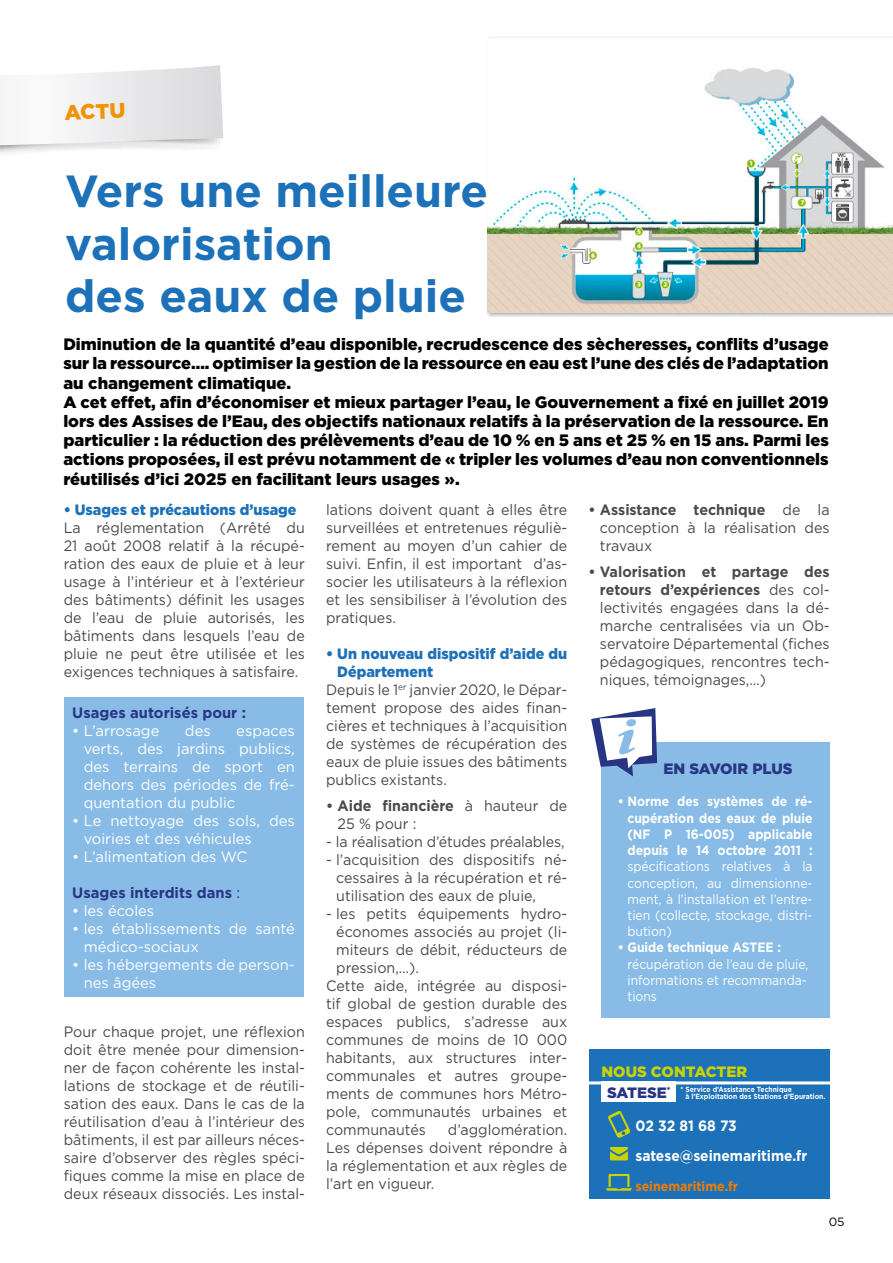
<style>
.page{position:relative;width:893px;height:1263px;background:#fff}
.page>*{position:absolute;margin:0;border:0;box-sizing:border-box;transform-origin:0 0}
.t1{font:700 45px/52.5px "Gotham";color:#1d71b8}
.t2{font:900 21px "Gotham";color:#f39200}
.t3{font:900 16.5px/19.2px "Gotham";color:#000;text-align:justify}
.t4{font:15px/18px "Gotham";color:#4a4a49;text-align:justify;scale:.95 1}
.t5{font:15px/18px "Gotham";color:#fff}
.t6{font:900 15px/18px "Gotham";color:#1d71b8;scale:.95 1}
.t7{font:700 15px "Gotham";color:#283583}
.t8{font:700 15px/30px "Gotham";color:#fff;scale:.92 1}
.t9{font:900 15px "Gotham";color:#283583}
.t10{font:900 15px "Gotham";color:#c8d300}
.t11{font:13.5px/16.2px "Gotham";color:#fff;text-align:justify;scale:.9 1}
.t12{font:700 13.5px "Gotham";color:#ef7d00;scale:.92 1}
.t13{font:12px "Gotham";color:#000}
.t14{font:700 7.5px/7.5px "Gotham";color:#fff;scale:.9 1}
.s1{font-weight:400}
.s2{font-weight:700}
</style>
<div class="page">
<svg style="left:0;top:65px;width:223px;height:89px"></svg>
<div style="left:486px;top:36px;width:407px;height:282px;background:#000;opacity:.3"></div>
<div style="left:488px;top:38px;width:405px;height:275px;background:#fff"></div>
<img style="left:488px;top:67px;width:405px;height:246px">
<div style="left:601px;top:742px;width:229px;height:276px;background:#88bce7"></div>
<svg style="left:591px;top:708px;width:66px;height:68px"></svg>
<div style="left:589px;top:1049px;width:240px;height:150px;background:#1d71b8"></div>
<svg style="left:608px;top:1111px;width:22px;height:27px"></svg>
<svg style="left:610px;top:1147px;width:18px;height:13px"></svg>
<svg style="left:606px;top:1174px;width:26px;height:17px"></svg>
<hr style="left:585px;top:1081px;width:263px;height:3px;background:#fff">
<div style="left:601px;top:1081px;width:75px;height:21px;background:#fff"></div>
<div style="left:64px;top:697px;width:239px;height:299px;background:#88bce7"></div>
<p class="t2" style="left:64px;top:98px;width:62px;rotate:-2deg">ACTU</p>
<p class="t1" style="left:65px;top:165px;width:424px">Vers une meilleure valorisation<br>des eaux de pluie</p>
<p class="t3" style="left:63px;top:335px;width:767px">Diminution de la quantité d’eau disponible, recrudescence des sècheresses, conflits d’usage sur la ressource…. optimiser la gestion de la ressource en eau est l’une des clés de l’adaptation au changement climatique.</p>
<p class="t3" style="left:63px;top:392px;width:767px">A cet effet, afin d’économiser et mieux partager l’eau, le Gouvernement a fixé en juillet 2019 lors des Assises de l’Eau, des objectifs nationaux relatifs à la préservation de la ressource. En particulier : la réduction des prélèvements d’eau de 10 % en 5 ans et 25 % en 15 ans. Parmi les actions proposées, il est prévu notamment de « tripler les volumes d’eau non conventionnels réutilisés d’ici 2025 en facilitant leurs usages ».</p>
<p class="t6" style="left:64px;top:500px;width:247px">• Usages et précautions d’usage</p>
<p class="t4" style="left:64px;top:518px;width:255px">La réglementation (Arrêté du 21 août 2008 relatif à la récupé&shy;ration des eaux de pluie et à leur usage à l’intérieur et à l’extérieur des bâtiments) définit les usages de l’eau de pluie autorisés, les bâtiments dans lesquels l’eau de pluie ne peut être utilisée et les exigences techniques à satisfaire.</p>
<p class="t7" style="left:72px;top:703px;width:175px">Usages autorisés pour :</p>
<p class="t5" style="left:72px;top:721px;width:89px">• L’arrosage</p>
<p class="t5" style="left:185px;top:721px;width:27px">des</p>
<p class="t5" style="left:84px;top:721px;width:213px;text-align:justify;text-indent:153px">espaces verts, des jardins publics, des terrains de sport en dehors des périodes de fré&shy;quentation du public</p>
<p class="t5" style="left:84px;top:811px;width:213px;text-indent:-11px">• Le nettoyage des sols, des voiries et des véhicules</p>
<p class="t5" style="left:72px;top:847px;width:177px">• L’alimentation des WC</p>
<p class="t7" style="left:72px;top:883px;width:169px">Usages interdits dans <span class="s1">:</span></p>
<p class="t5" style="left:72px;top:901px;width:83px">• les écoles</p>
<p class="t5" style="left:84px;top:919px;width:213px;text-indent:-11px">• les établissements de santé médico-sociaux</p>
<p class="t5" style="left:84px;top:955px;width:213px;text-indent:-11px">• les hébergements de person&shy;nes âgées</p>
<p class="t4" style="left:64px;top:1022px;width:255px">Pour chaque projet, une réflexion doit être menée pour dimension&shy;ner de façon cohérente les instal&shy;lations de stockage et de réutili&shy;sation des eaux. Dans le cas de la réutilisation d’eau à l’intérieur des bâtiments, il est par ailleurs néces&shy;saire d’observer des règles spéci&shy;fiques comme la mise en place de deux réseaux dissociés. Les instal-</p>
<p class="t4" style="left:326px;top:500px;width:255px">lations doivent quant à elles être surveillées et entretenues réguliè&shy;rement au moyen d’un cahier de suivi. Enfin, il est important d’as&shy;socier les utilisateurs à la réflexion et les sensibiliser à l’évolution des pratiques.</p>
<p class="t6" style="left:337px;top:644px;width:244px;text-indent:-11px">• Un nouveau dispositif d’aide du<br>Département</p>
<p class="t4" style="left:326px;top:680px;width:255px">Depuis le 1<sup>er</sup> janvier 2020, le Dépar&shy;tement propose des aides finan&shy;cières et techniques à l’acquisition de systèmes de récupération des eaux de pluie issues des bâtiments publics existants.</p>
<p class="t4" style="left:338px;top:797px;width:243px;text-indent:-11px"><span class="s2">• Aide financière</span> à hauteur de<br>25 % pour :</p>
<p class="t4" style="left:326px;top:833px;width:252px">- la réalisation d’études préalables,</p>
<p class="t4" style="left:336px;top:851px;width:245px;text-indent:-10px">- l’acquisition des dispositifs né&shy;cessaires à la récupération et ré&shy;utilisation des eaux de pluie,</p>
<p class="t4" style="left:336px;top:905px;width:245px;text-indent:-10px">- les petits équipements hydro&shy;économes associés au projet (li&shy;miteurs de débit, réducteurs de pression,…).</p>
<p class="t4" style="left:326px;top:977px;width:255px">Cette aide, intégrée au disposi&shy;tif global de gestion durable des espaces publics, s’adresse aux communes de moins de 10 000 habitants, aux structures inter&shy;communales et autres groupe&shy;ments de communes hors Métro&shy;pole, communautés urbaines et communautés</p>
<p class="t4" style="left:326px;top:1121px;width:255px;text-indent:122px">d’agglomération.<br>Les dépenses doivent répondre à la réglementation et aux règles de l’art en vigueur.</p>
<p class="t4" style="left:600px;top:500px;width:243px;text-indent:-11px"><span class="s2">• Assistance technique</span> de la conception à la réalisation des travaux</p>
<p class="t4" style="left:600px;top:563px;width:243px;text-indent:-11px"><span class="s2">• Valorisation et partage des retours d’expériences</span> des col&shy;lectivités engagées dans la dé&shy;marche centralisées via un Ob&shy;servatoire Départemental (fiches pédagogiques, rencontres tech&shy;niques, témoignages,…)</p>
<p class="t9" style="left:663px;top:758px;width:131px">EN SAVOIR PLUS</p>
<p class="t11" style="left:627px;top:793px;width:207px;text-indent:-10px"><span class="s2">• Norme des systèmes de ré&shy;cupération des eaux de pluie (NF P 16-005) applicable depuis le 14 octobre 2011 : </span>spécifications relatives à la conception, au dimensionne&shy;ment, à l’installation et l’entre&shy;tien (collecte, stockage, distri&shy;bution)</p>
<p class="t11" style="left:627px;top:939px;width:203px;text-align:left;text-indent:-10px"><span class="s2">• Guide technique ASTEE : </span>récupération de l’eau de pluie, informations et recommanda&shy;tions</p>
<p class="t10" style="left:601px;top:1061px;width:147px">NOUS CONTACTER</p>
<p class="t9" style="left:607px;top:1082px;width:65px">SATESE<sup>*</sup></p>
<p class="t14" style="left:685px;top:1085px;width:157px;text-indent:-5px">* Service d’Assistance Technique<br>à l’Exploitation des Stations d’Epuration.</p>
<p class="t8" style="left:635px;top:1110px;width:188px">02 32 81 68 73 satese@seinemaritime.fr</p>
<p class="t12" style="left:635px;top:1177px;width:113px">seinemaritime.fr</p>
<p class="t13" style="left:829px;top:1213px;width:17px">05</p>
</div>
